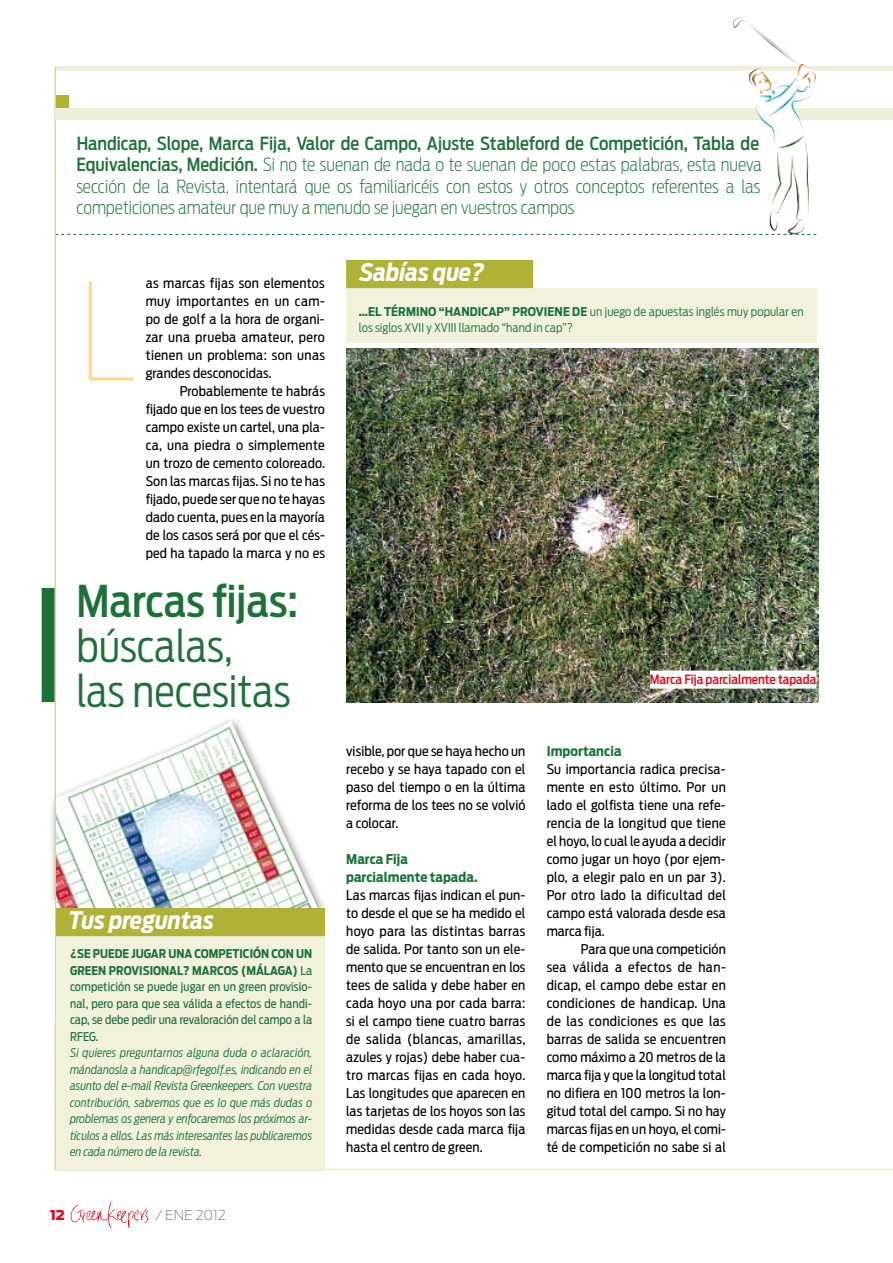
<style>
.page{position:relative;width:893px;height:1263px;background:#fff}
.page>*{position:absolute;margin:0;border:0;box-sizing:border-box;transform-origin:0 0}
.t1{font:100 133.5px "Antenna Cond";color:#feda88}
.t2{font:300 43.5px/45px "Antenna Cond";color:#1b7137}
.t3{font:500 43.5px "Antenna Cond";color:#1b7137}
.t4{font:italic 700 24px "Antenna Cond";color:#fff}
.t5{font:200 18px/21.6px "Antenna Cond";color:#1b7137}
.t6{font:200 13.5px "Antenna";color:#697c86}
.t7{font:900 13.5px "Antenna";color:#e2001a}
.t8{font:13.35px/18px "Antenna Cond";letter-spacing:.005em;color:#000;text-align:justify}
.t9{font:700 13.35px/18px "Antenna Cond";letter-spacing:.005em;color:#1b7137}
.t10{font:500 12.75px "Antenna Cond";color:#e2001a}
.t11{font:italic 300 12px/16.5px "Antenna Cond";color:#1b7137;text-align:justify}
.t12{font:12px/16.5px "Antenna Cond";color:#1b7137;text-align:justify}
.t13{font:300 12px/16.5px "Antenna Cond";letter-spacing:.005em;color:#1b7137}
.t14{font:700 12px "Antenna Cond";color:#1b7137}
.s1{font-weight:500}
.s2{font-weight:700}
</style>
<div class="page">
<img style="left:70px;top:1201px;width:79px;height:28px">
<div style="left:55px;top:925px;width:270px;height:245px;background:#f1f1dd"></div>
<svg style="left:56px;top:234px;width:760px;height:1px"></svg>
<hr style="left:55px;top:1169px;width:838px;height:1px;background:#efefd9">
<div style="left:346px;top:288px;width:470px;height:54px;background:#f1f1dd"></div>
<div style="left:347px;top:260px;width:185px;height:28px;background:#afb234"></div>
<div style="left:42px;top:588px;width:13px;height:114px;background:#1b7137"></div>
<div style="left:49px;top:714px;width:279px;height:205px;background:#000;opacity:.5"></div>
<img style="left:56px;top:721px;width:262px;height:187px">
<div style="left:56px;top:908px;width:268px;height:28px;background:#afb234"></div>
<hr style="left:54px;top:66px;width:2px;height:1104px;background:#d7d79d">
<div style="left:23px;top:900px;width:31px;height:122px;background:#fff"></div>
<div style="left:56px;top:108px;width:837px;height:11px;background:#efefd9"></div>
<div style="left:56px;top:66px;width:837px;height:5px;background:#efefd9"></div>
<div style="left:56px;top:95px;width:12px;height:13px;background:#afb234"></div>
<img style="left:346px;top:348px;width:473px;height:355px">
<div style="left:650px;top:671px;width:166px;height:18px;background:#fff"></div>
<img style="left:732px;top:17px;width:85px;height:217px">
<p class="t5" style="left:76px;top:132px;width:687px"><span class="s1">Handicap, Slope, Marca Fija, Valor de Campo, Ajuste Stableford de Competición, Tabla de Equivalencias, Medición.</span> Si no te suenan de nada o te suenan de poco estas palabras, esta nueva sección de la Revista, intentará que os familiaricéis con estos y otros conceptos referentes a las competiciones amateur que muy a menudo se juegan en vuestros campos</p>
<h1 class="t1" style="left:79px;top:252px;width:59px">L</h1>
<p class="t8" style="left:146px;top:274px;width:181px">as marcas fijas son elementos muy importantes en un cam&shy;po de golf a la hora de organi&shy;zar una prueba amateur, pero tienen un problema: son unas grandes desconocidas.</p>
<p class="t8" style="left:146px;top:382px;width:181px;text-indent:34px">Probablemente te habrás fijado que en los tees de vuestro campo existe un cartel, una pla&shy;ca, una piedra o simplemente un trozo de cemento coloreado.<br>Son las marcas fijas. Si no te has fijado, puede ser que no te hayas dado cuenta, pues en la mayoría de los casos será por que el cés&shy;ped ha tapado la marca y no es</p>
<h2 class="t3" style="left:76px;top:575px;width:223px">Marcas fijas:</h2>
<h2 class="t2" style="left:76px;top:624px;width:216px">búscalas, las necesitas</h2>
<h3 class="t4" style="left:69px;top:906px;width:147px">Tus preguntas</h3>
<p class="t12" style="left:70px;top:945px;width:244px;text-indent:162px"><span class="s2">TICIÓN CON UN GREEN PROVISIONAL? MARCOS (MÁLAGA)</span> La competición se puede jugar en un green provisio&shy;nal, pero para que sea válida a efectos de handi&shy;cap, se debe pedir una revaloración del campo a la RFEG.</p>
<p class="t11" style="left:70px;top:1044px;width:244px">Si quieres preguntarnos alguna duda o aclaración, mándanosla a handicap@rfegolf.es, indicando en el asunto del e-mail Revista Greenkeepers. Con vuestra contribución, sabremos que es lo que más dudas o problemas os genera y enfocaremos los próximos ar&shy;tículos a ellos. Las más interesantes las publicaremos en cada número de la revista.</p>
<p class="t14" style="left:70px;top:946px;width:148px">¿SE PUEDE JUGAR UNA COMPE</p>
<h3 class="t4" style="left:360px;top:258px;width:126px">Sabías que?</h3>
<p class="t13" style="left:359px;top:303px;width:446px"><span class="s2">…EL TÉRMINO “HANDICAP” PROVIENE DE</span> un juego de apuestas inglés muy popular en los siglos XVII y XVIII llamado “hand in cap”?</p>
<p class="t10" style="left:650px;top:672px;width:168px">Marca Fija parcialmente tapada</p>
<p class="t8" style="left:346px;top:742px;width:181px">visible, por que se haya hecho un recebo y se haya tapado con el paso del tiempo o en la última reforma de los tees no se volvió a colocar.</p>
<p class="t9" style="left:346px;top:850px;width:133px">MARCA FIJA<br>PARCIALMENTE TAPADA.</p>
<p class="t8" style="left:346px;top:886px;width:181px">Las marcas fijas indican el pun&shy;to desde el que se ha medido el hoyo para las distintas barras de salida. Por tanto son un ele&shy;mento que se encuentran en los tees de salida y debe haber en cada hoyo una por cada barra: si el campo tiene cuatro barras de salida (blancas, amarillas, azules y rojas) debe haber cua&shy;tro marcas fijas en cada hoyo.<br>Las longitudes que aparecen en las tarjetas de los hoyos son las medidas desde cada marca fija hasta el centro de green.</p>
<p class="t9" style="left:547px;top:742px;width:76px">IMPORTANCIA</p>
<p class="t8" style="left:547px;top:760px;width:181px">Su importancia radica precisa&shy;mente en esto último. Por un lado el golfista tiene una refe&shy;rencia de la longitud que tiene el hoyo, lo cual le ayuda a decidir como jugar un hoyo (por ejem&shy;plo, a elegir palo en un par 3).<br>Por otro lado la dificultad del campo está valorada desde esa marca fija.</p>
<p class="t8" style="left:547px;top:940px;width:181px;text-indent:34px">Para que una competición sea válida a efectos de han&shy;dicap, el campo debe estar en condiciones de handicap. Una de las condiciones es que las barras de salida se encuentren como máximo a 20 metros de la marca fija y que la longitud total no difiera en 100 metros la lon&shy;gitud total del campo. Si no hay marcas fijas en un hoyo, el comi&shy;té de competición no sabe si al</p>
<p class="t7" style="left:50px;top:1207px;width:16px">12</p>
<p class="t6" style="left:156px;top:1207px;width:72px">/ ENE 2012</p>
</div>
